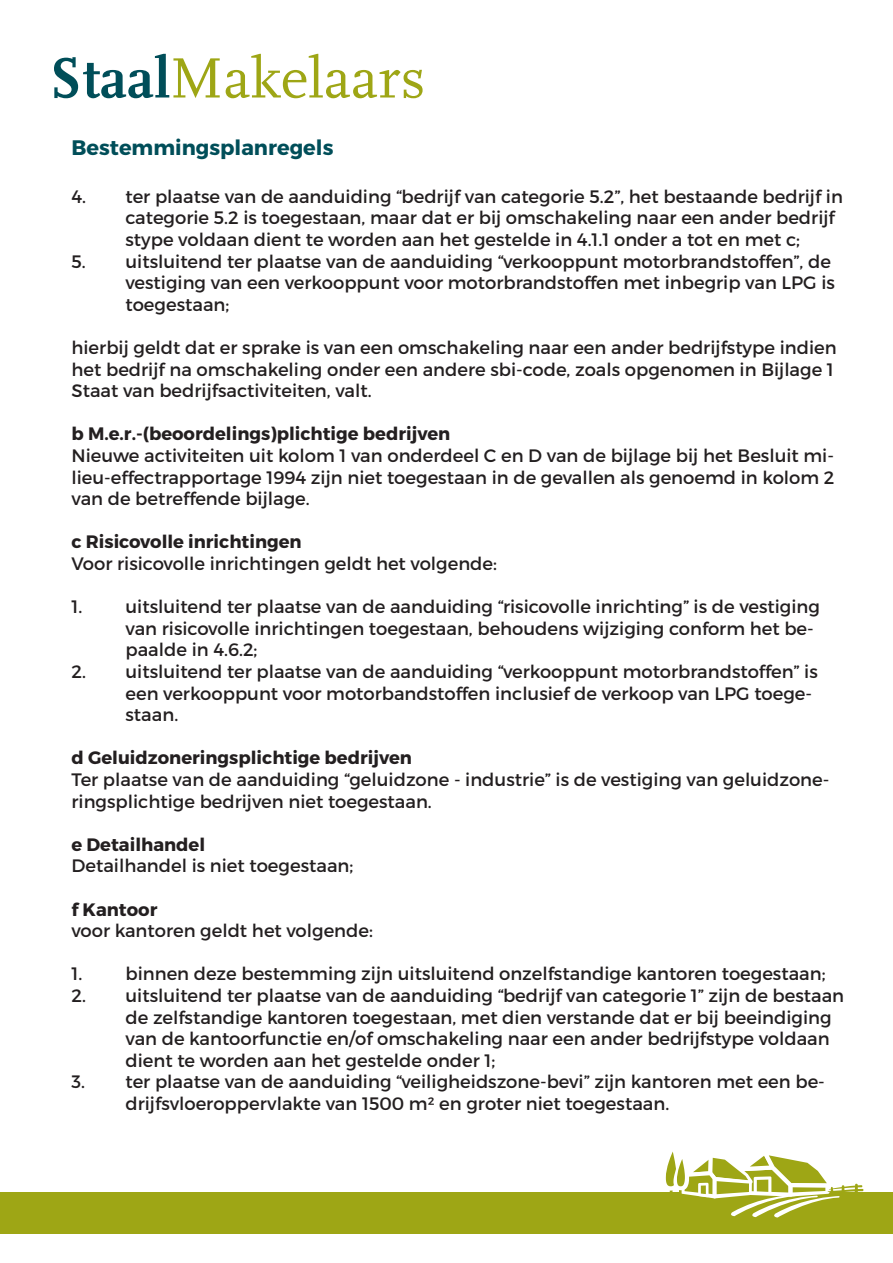
<style>
.page{position:relative;width:893px;height:1263px;background:#fff}
.page>*{position:absolute;margin:0;border:0;box-sizing:border-box;transform-origin:0 0}
.t1{font:700 21px "Montserrat";color:#004e59}
.t2{font:18px/21.6px "Montserrat";color:#231f20}
.t3{font:700 18px "Montserrat";color:#231f20}
</style>
<div class="page">
<div style="left:0;top:1192px;width:893px;height:42px;background:#9ea615"></div>
<svg style="left:54px;top:54px;width:166px;height:44px"></svg>
<svg style="left:226px;top:54px;width:197px;height:44px"></svg>
<svg style="left:665px;top:1151px;width:199px;height:67px"></svg>
<p class="t1" style="left:72px;top:134px;width:263px">Bestemmingsplanregels</p>
<p class="t2" style="left:126px;top:185px;width:719px;text-indent:-54px">4. ter plaatse van de aanduiding “bedrijf van categorie 5.2”, het bestaande bedrijf in categorie 5.2 is toegestaan, maar dat er bij omschakeling naar een ander bedrijf stype voldaan dient te worden aan het gestelde in 4.1.1 onder a tot en met c;</p>
<p class="t2" style="left:126px;top:250px;width:711px;text-indent:-54px">5. uitsluitend ter plaatse van de aanduiding “verkooppunt motorbrandstoffen”, de vestiging van een verkooppunt voor motorbrandstoffen met inbegrip van LPG is toegestaan;</p>
<p class="t2" style="left:72px;top:337px;width:767px">hierbij geldt dat er sprake is van een omschakeling naar een ander bedrijfstype indien het bedrijf na omschakeling onder een andere sbi-code, zoals opgenomen in Bijlage 1<br>Staat van bedrijfsactiviteiten, valt.</p>
<p class="t3" style="left:72px;top:423px;width:380px">b M.e.r.-(beoordelings)plichtige bedrijven</p>
<p class="t2" style="left:72px;top:445px;width:764px;text-align:justify">Nieuwe activiteiten uit kolom 1 van onderdeel C en D van de bijlage bij het Besluit mi&shy;lieu-effectrapportage 1994 zijn niet toegestaan in de gevallen als genoemd in kolom 2 van de betreffende bijlage.</p>
<p class="t3" style="left:72px;top:531px;width:232px">c Risicovolle inrichtingen</p>
<p class="t2" style="left:72px;top:553px;width:427px">Voor risicovolle inrichtingen geldt het volgende:</p>
<p class="t2" style="left:72px;top:596px;width:750px">1. uitsluitend ter plaatse van de aanduiding “risicovolle inrichting” is de vestiging</p>
<p class="t2" style="left:126px;top:617px;width:690px">van risicovolle inrichtingen toegestaan, behoudens wijziging conform het be&shy;paalde in 4.6.2;</p>
<p class="t2" style="left:72px;top:661px;width:748px">2. uitsluitend ter plaatse van de aanduiding “verkooppunt motorbrandstoffen” is</p>
<p class="t2" style="left:126px;top:682px;width:688px">een verkooppunt voor motorbandstoffen inclusief de verkoop van LPG toege&shy;staan.</p>
<p class="t3" style="left:72px;top:747px;width:342px">d Geluidzoneringsplichtige bedrijven</p>
<p class="t2" style="left:72px;top:769px;width:759px">Ter plaatse van de aanduiding “geluidzone - industrie” is de vestiging van geluidzone&shy;ringsplichtige bedrijven niet toegestaan.</p>
<p class="t3" style="left:72px;top:833px;width:135px">e Detailhandel</p>
<p class="t2" style="left:72px;top:855px;width:283px">Detailhandel is niet toegestaan;</p>
<p class="t3" style="left:72px;top:898px;width:87px">f Kantoor</p>
<p class="t2" style="left:72px;top:920px;width:303px">voor kantoren geldt het volgende:</p>
<p class="t2" style="left:72px;top:963px;width:756px">1. binnen deze bestemming zijn uitsluitend onzelfstandige kantoren toegestaan;</p>
<p class="t2" style="left:126px;top:985px;width:720px;text-indent:-54px">2. uitsluitend ter plaatse van de aanduiding “bedrijf van categorie 1” zijn de bestaan de zelfstandige kantoren toegestaan, met dien verstande dat er bij beeindiging van de kantoorfunctie en/of omschakeling naar een ander bedrijfstype voldaan dient te worden aan het gestelde onder 1;</p>
<p class="t2" style="left:126px;top:1071px;width:701px;text-indent:-54px">3. ter plaatse van de aanduiding “veiligheidszone-bevi” zijn kantoren met een be&shy;drijfsvloeroppervlakte van 1500 m² en groter niet toegestaan.</p>
</div>
